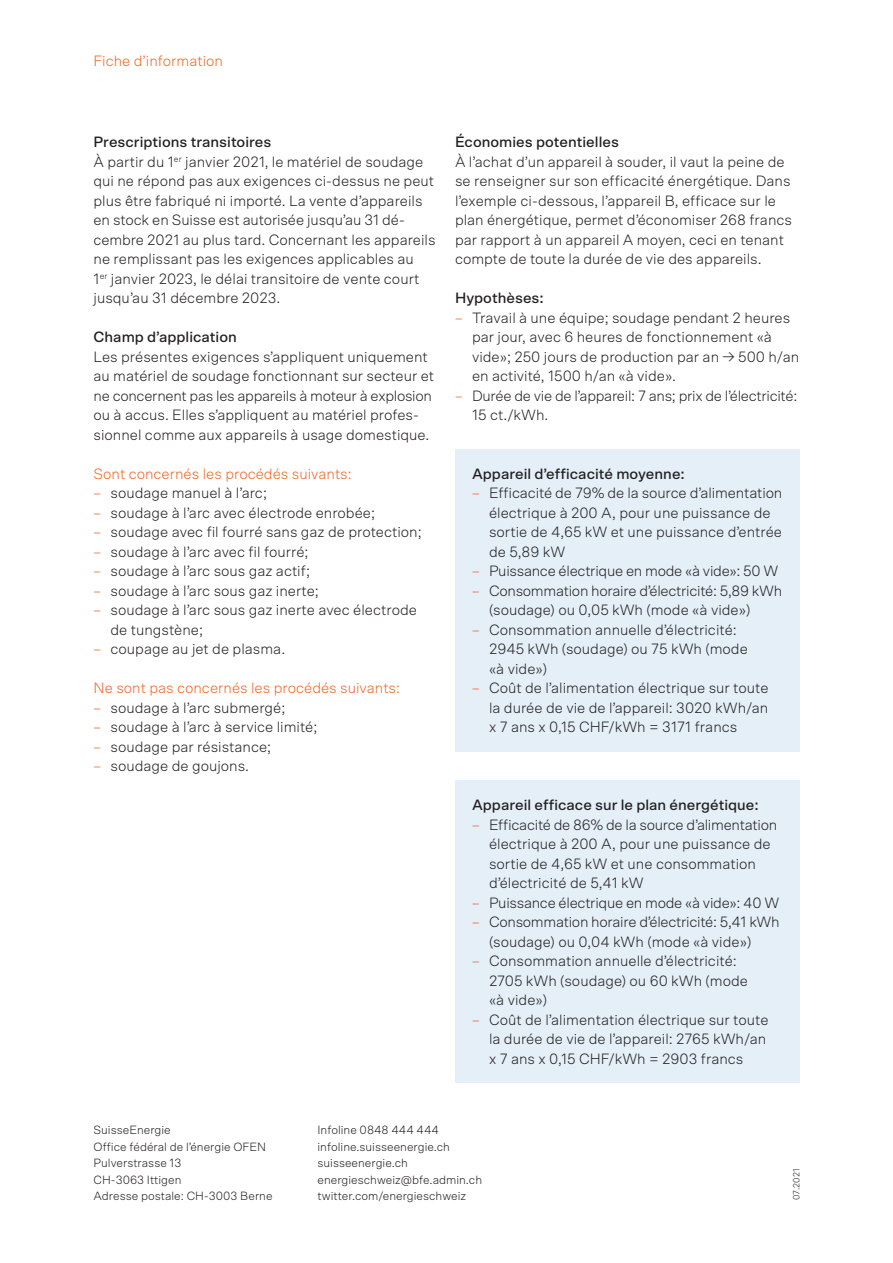
<style>
.page{position:relative;width:893px;height:1263px;background:#fff}
.page>*{position:absolute;margin:0;border:0;box-sizing:border-box;transform-origin:0 0}
.ECH_10_Lauftext{font:300 15px/19.5px "Scto Grotesk A";color:#231f20}
.ECH_10_Lauftext-2{font:300 15px/19.5px "Scto Grotesk A";letter-spacing:-.02em;color:#231f20}
.ECH_10_Lauftext-3{font:300 15px "Scto Grotesk A";color:#f36421}
.ECH_10_Untertitel{font:500 15px "Scto Grotesk A";color:#231f20}
.ECH_10_Lauftext-4{font:500 15px "Scto Grotesk A";color:#231f20}
.ECH_8_Marginalien{font:300 12px/16.5px "Scto Grotesk A";color:#231f20}
.t1{font:300 9px "Scto Grotesk A";letter-spacing:.015em;color:#231f20}
.s1{color:#f36421}
</style>
<div class="page">
<div style="left:455px;top:449px;width:344px;height:303px;background:#e4eff8"></div>
<div style="left:455px;top:781px;width:344px;height:302px;background:#e4eff8"></div>
<p class="ECH_10_Lauftext-3" style="left:94px;top:52px;width:131px">Fiche d’information</p>
<p class="ECH_10_Untertitel" style="left:94px;top:133px;width:179px">Prescriptions transitoires</p>
<p class="ECH_10_Lauftext" style="left:94px;top:151px;width:344px">À partir du 1<sup>er</sup> janvier 2021, le matériel de soudage qui ne répond pas aux exigences ci-dessus ne peut plus être fabriqué ni importé. La vente d’appareils en stock en Suisse est autorisée jusqu’au 31 dé&shy;cembre 2021 au plus tard. Concernant les appareils ne remplissant pas les exigences applicables au<br>1<sup>er</sup> janvier 2023, le délai transitoire de vente court jusqu’au 31 décembre 2023.</p>
<p class="ECH_10_Untertitel" style="left:94px;top:328px;width:145px">Champ d’application</p>
<p class="ECH_10_Lauftext" style="left:94px;top:346px;width:342px">Les présentes exigences s’appliquent uniquement au matériel de soudage fonctionnant sur secteur et ne concernent pas les appareils à moteur à explosion ou à accus. Elles s’appliquent au matériel profes&shy;sionnel comme aux appareils à usage domestique.</p>
<p class="ECH_10_Lauftext-3" style="left:94px;top:465px;width:260px">Sont concernés les procédés suivants:</p>
<p class="ECH_10_Lauftext" style="left:94px;top:483px;width:175px"><span class="s1">–</span> soudage manuel à l’arc;</p>
<p class="ECH_10_Lauftext" style="left:94px;top:502px;width:283px"><span class="s1">–</span> soudage à l’arc avec électrode enrobée;</p>
<p class="ECH_10_Lauftext" style="left:94px;top:522px;width:330px"><span class="s1">–</span> soudage avec fil fourré sans gaz de protection;</p>
<p class="ECH_10_Lauftext" style="left:94px;top:541px;width:216px"><span class="s1">–</span> soudage à l’arc avec fil fourré;</p>
<p class="ECH_10_Lauftext" style="left:94px;top:561px;width:218px"><span class="s1">–</span> soudage à l’arc sous gaz actif;</p>
<p class="ECH_10_Lauftext" style="left:94px;top:580px;width:227px"><span class="s1">–</span> soudage à l’arc sous gaz inerte;</p>
<p class="ECH_10_Lauftext" style="left:111px;top:600px;width:308px;text-indent:-17px"><span class="s1">–</span> soudage à l’arc sous gaz inerte avec électrode de tungstène;</p>
<p class="ECH_10_Lauftext" style="left:94px;top:639px;width:193px"><span class="s1">–</span> coupage au jet de plasma.</p>
<p class="ECH_10_Lauftext-3" style="left:94px;top:679px;width:308px">Ne sont pas concernés les procédés suivants:</p>
<p class="ECH_10_Lauftext" style="left:94px;top:697px;width:193px"><span class="s1">–</span> soudage à l’arc submergé;</p>
<p class="ECH_10_Lauftext" style="left:94px;top:717px;width:225px"><span class="s1">–</span> soudage à l’arc à service limité;</p>
<p class="ECH_10_Lauftext" style="left:94px;top:736px;width:179px"><span class="s1">–</span> soudage par résistance;</p>
<p class="ECH_10_Lauftext" style="left:94px;top:756px;width:157px"><span class="s1">–</span> soudage de goujons.</p>
<p class="ECH_10_Untertitel" style="left:455px;top:133px;width:165px">Économies potentielles</p>
<p class="ECH_10_Lauftext" style="left:455px;top:151px;width:339px">À l’achat d’un appareil à souder, il vaut la peine de se renseigner sur son efficacité énergétique. Dans l’exemple ci-dessous, l’appareil B, efficace sur le plan énergétique, permet d’économiser 268 francs par rapport à un appareil A moyen, ceci en tenant compte de toute la durée de vie des appareils.</p>
<p class="ECH_10_Untertitel" style="left:455px;top:289px;width:90px">Hypothèses:</p>
<p class="ECH_10_Lauftext" style="left:472px;top:307px;width:329px;text-indent:-17px"><span class="s1">–</span> Travail à une équipe; soudage pendant 2 heures par jour, avec 6 heures de fonctionnement «à vide»; 250 jours de production par an → 500 h/an en activité, 1500 h/an «à vide».</p>
<p class="ECH_10_Lauftext-2" style="left:472px;top:385px;width:327px;text-indent:-17px"><span class="s1">–</span> Durée de vie de l’appareil: 7 ans; prix de l’électricité:<br>15 ct./kWh.</p>
<p class="ECH_10_Lauftext-4" style="left:472px;top:464px;width:214px">Appareil d’efficacité moyenne:</p>
<p class="ECH_10_Lauftext" style="left:489px;top:483px;width:295px;text-indent:-17px"><span class="s1">–</span> Efficacité de 79% de la source d’alimentation électrique à 200 A, pour une puissance de sortie de 4,65 kW et une puissance d’entrée de 5,89 kW</p>
<p class="ECH_10_Lauftext-2" style="left:472px;top:561px;width:308px"><span class="s1">–</span> Puissance électrique en mode «à vide»: 50 W</p>
<p class="ECH_10_Lauftext-2" style="left:489px;top:580px;width:295px;text-indent:-17px"><span class="s1">–</span> Consommation horaire d’électricité: 5,89 kWh (soudage) ou 0,05 kWh (mode «à vide»)</p>
<p class="ECH_10_Lauftext" style="left:489px;top:619px;width:260px;text-indent:-17px"><span class="s1">–</span> Consommation annuelle d’électricité:<br>2945 kWh (soudage) ou 75 kWh (mode «à vide»)</p>
<p class="ECH_10_Lauftext" style="left:489px;top:678px;width:281px;text-align:justify;text-indent:-17px"><span class="s1">–</span> Coût de l’alimentation électrique sur toute la durée de vie de l’appareil: 3020 kWh/an x 7 ans x 0,15 CHF/kWh = 3171 francs</p>
<p class="ECH_10_Lauftext-4" style="left:472px;top:796px;width:288px">Appareil efficace sur le plan énergétique:</p>
<p class="ECH_10_Lauftext" style="left:489px;top:814px;width:290px;text-indent:-17px"><span class="s1">–</span> Efficacité de 86% de la source d’alimentation électrique à 200 A, pour une puissance de sortie de 4,65 kW et une consommation d’électricité de 5,41 kW</p>
<p class="ECH_10_Lauftext-2" style="left:472px;top:892px;width:309px"><span class="s1">–</span> Puissance électrique en mode «à vide»: 40 W</p>
<p class="ECH_10_Lauftext-2" style="left:489px;top:912px;width:292px;text-indent:-17px"><span class="s1">–</span> Consommation horaire d’électricité: 5,41 kWh (soudage) ou 0,04 kWh (mode «à vide»)</p>
<p class="ECH_10_Lauftext" style="left:489px;top:951px;width:260px;text-indent:-17px"><span class="s1">–</span> Consommation annuelle d’électricité:<br>2705 kWh (soudage) ou 60 kWh (mode «à vide»)</p>
<p class="ECH_10_Lauftext" style="left:489px;top:1009px;width:281px;text-indent:-17px"><span class="s1">–</span> Coût de l’alimentation électrique sur toute la durée de vie de l’appareil: 2765 kWh/an x 7 ans x 0,15 CHF/kWh = 2903 francs</p>
<p class="ECH_8_Marginalien" style="left:94px;top:1122px;width:174px">SuisseEnergie<br>Office fédéral de l’énergie OFEN</p>
<p class="ECH_8_Marginalien" style="left:94px;top:1155px;width:181px">Pulverstrasse 13<br>CH-3063 Ittigen<br>Adresse postale: CH-3003 Berne</p>
<p class="ECH_8_Marginalien" style="left:317px;top:1122px;width:134px">Infoline 0848 444 444 infoline.suisseenergie.ch</p>
<p class="ECH_8_Marginalien" style="left:317px;top:1155px;width:166px">suisseenergie.ch energieschweiz@bfe.admin.ch twitter.com/energieschweiz</p>
<p class="t1" style="left:791px;top:1200px;width:34px;rotate:-90deg">07.2021</p>
</div>
